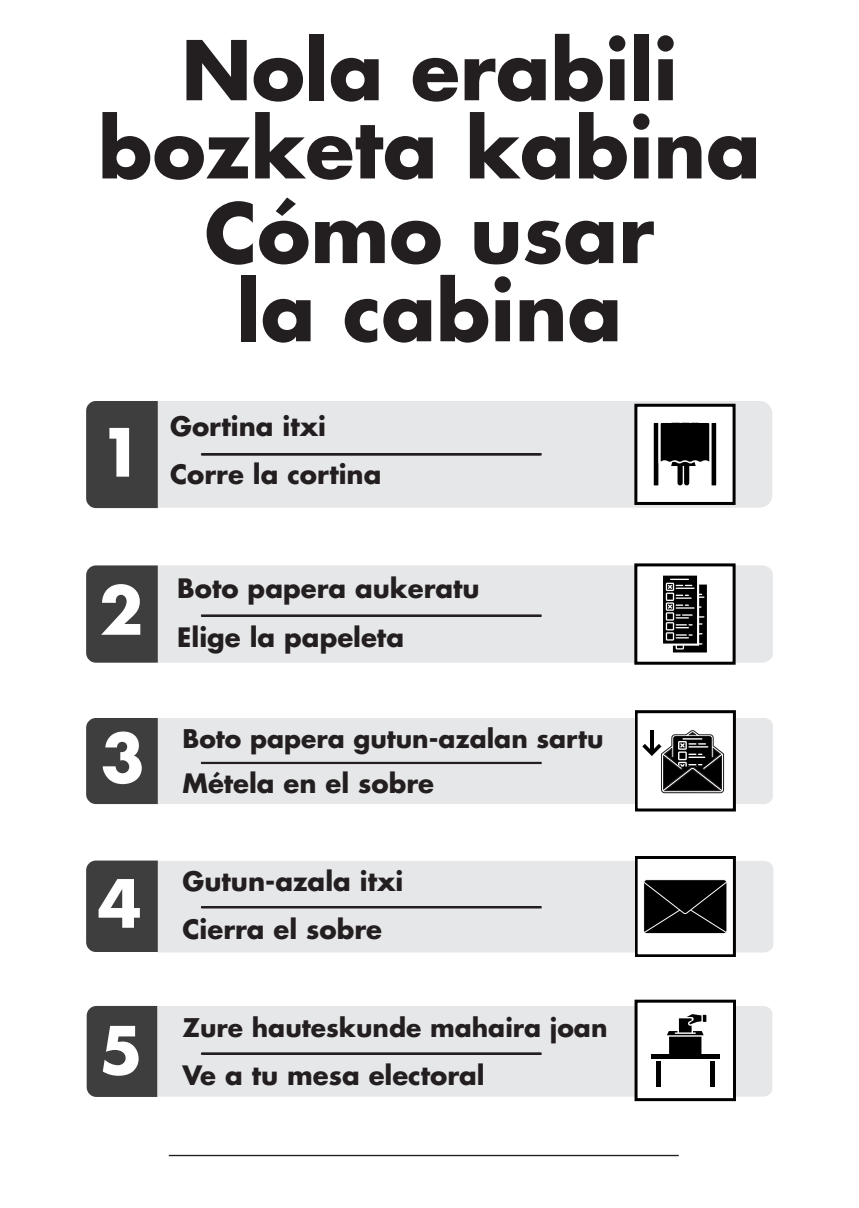
<style>
.page{position:relative;width:859px;height:1208px;background:#fff}
.page>*{position:absolute;margin:0;border:0;box-sizing:border-box;transform-origin:0 0}
.t1{font:700 80px/78.2px "Futura Std";color:#231f20;text-align:center}
.t2{font:700 64.6px "Futura Std";color:#fff}
.t3{font:700 63.6px "Futura Std";color:#fff}
.t4{font:700 26px "Futura Std";color:#231f20}
.t5{font:700 25px "Futura Std";color:#231f20}
</style>
<div class="page">
<div style="left:169px;top:1154px;width:510px;height:2px;border:1px solid #231f20"></div>
<div style="left:157px;top:1006px;width:615px;height:90px;background:#e6e7e9"></div>
<div style="left:158px;top:565px;width:615px;height:97px;background:#e6e7e9"></div>
<div style="left:158px;top:718px;width:615px;height:86px;background:#e6e7e9"></div>
<div style="left:87px;top:1006px;width:70px;height:91px;background:#3e3e3f"></div>
<div style="left:158px;top:860px;width:615px;height:93px;background:#e6e7e9"></div>
<div style="left:86px;top:718px;width:72px;height:86px;background:#3e3e3f"></div>
<div style="left:636px;top:857px;width:98px;height:98px;background:#fff"></div>
<div style="left:635px;top:856px;width:100px;height:101px;border:3px solid #000001"></div>
<svg style="left:643px;top:880px;width:84px;height:54px;background:#141415"></svg>
<div style="left:86px;top:565px;width:72px;height:97px;background:#3e3e3f"></div>
<div style="left:86px;top:860px;width:72px;height:92px;background:#3e3e3f"></div>
<div style="left:158px;top:401px;width:614px;height:107px;background:#e6e7e9"></div>
<div style="left:86px;top:401px;width:72px;height:107px;background:#3e3e3f"></div>
<div style="left:636px;top:711px;width:98px;height:99px;background:#fff"></div>
<div style="left:635px;top:710px;width:100px;height:101px;border:3px solid #000001"></div>
<svg style="left:642px;top:730px;width:82px;height:63px"></svg>
<div style="left:634px;top:404px;width:101px;height:101px;background:#fff;border:3px solid #000001"></div>
<hr style="left:654px;top:423px;width:4px;height:62px;background:#000001">
<svg style="left:658px;top:422px;width:52px;height:63px"></svg>
<div style="left:711px;top:423px;width:5px;height:62px;background:#000001"></div>
<div style="left:636px;top:565px;width:98px;height:98px;background:#fff"></div>
<div style="left:635px;top:564px;width:100px;height:100px;border:3px solid #000001"></div>
<svg style="left:663px;top:575px;width:44px;height:78px;background:#464647"></svg>
<div style="left:634px;top:999px;width:102px;height:102px;background:#fff;border:3px solid #000001"></div>
<svg style="left:667px;top:1014px;width:39px;height:39px"></svg>
<hr style="left:656px;top:1060px;width:4px;height:26px;background:#000001">
<div style="left:651px;top:1053px;width:68px;height:5px;background:#000001"></div>
<div style="left:710px;top:1060px;width:5px;height:26px;background:#000001"></div>
<hr style="left:201px;top:453px;width:341px;height:2px;background:#231f20">
<div style="left:201px;top:614px;width:341px;height:3px;background:#231f20;border:2px solid #231f20"></div>
<hr style="left:201px;top:762px;width:341px;height:2px;background:#231f20">
<hr style="left:201px;top:906px;width:341px;height:2px;background:#231f20">
<div style="left:201px;top:1052px;width:341px;height:2px;background:#231f20;border:2px solid #231f20"></div>
<h1 class="t1" style="left:98px;top:30px;width:664px">Nola erabili bozketa kabina</h1>
<h2 class="t2" style="left:99px;top:409px;width:46px">1</h2>
<h1 class="t1" style="left:205px;top:193px;width:451px">Cómo usar la cabina</h1>
<p class="t4" style="left:170px;top:409px;width:157px">Gortina itxi</p>
<p class="t4" style="left:170px;top:457px;width:213px">Corre la cortina</p>
<h2 class="t2" style="left:99px;top:567px;width:46px">2</h2>
<h2 class="t2" style="left:101px;top:715px;width:46px">3</h2>
<h2 class="t2" style="left:98px;top:860px;width:46px">4</h2>
<h3 class="t3" style="left:99px;top:1007px;width:45px">5</h3>
<p class="t4" style="left:177px;top:571px;width:304px">Boto papera aukeratu</p>
<p class="t4" style="left:177px;top:619px;width:228px">Elige la papeleta</p>
<p class="t5" style="left:182px;top:722px;width:423px">Boto papera gutun-azalan sartu</p>
<p class="t4" style="left:182px;top:766px;width:253px">Métela en el sobre</p>
<p class="t4" style="left:182px;top:863px;width:222px">Gutun-azala itxi</p>
<p class="t4" style="left:182px;top:911px;width:201px">Cierra el sobre</p>
<p class="t5" style="left:182px;top:1010px;width:427px">Zure hauteskunde mahaira joan</p>
<p class="t4" style="left:182px;top:1058px;width:304px">Ve a tu mesa electoral</p>
</div>
